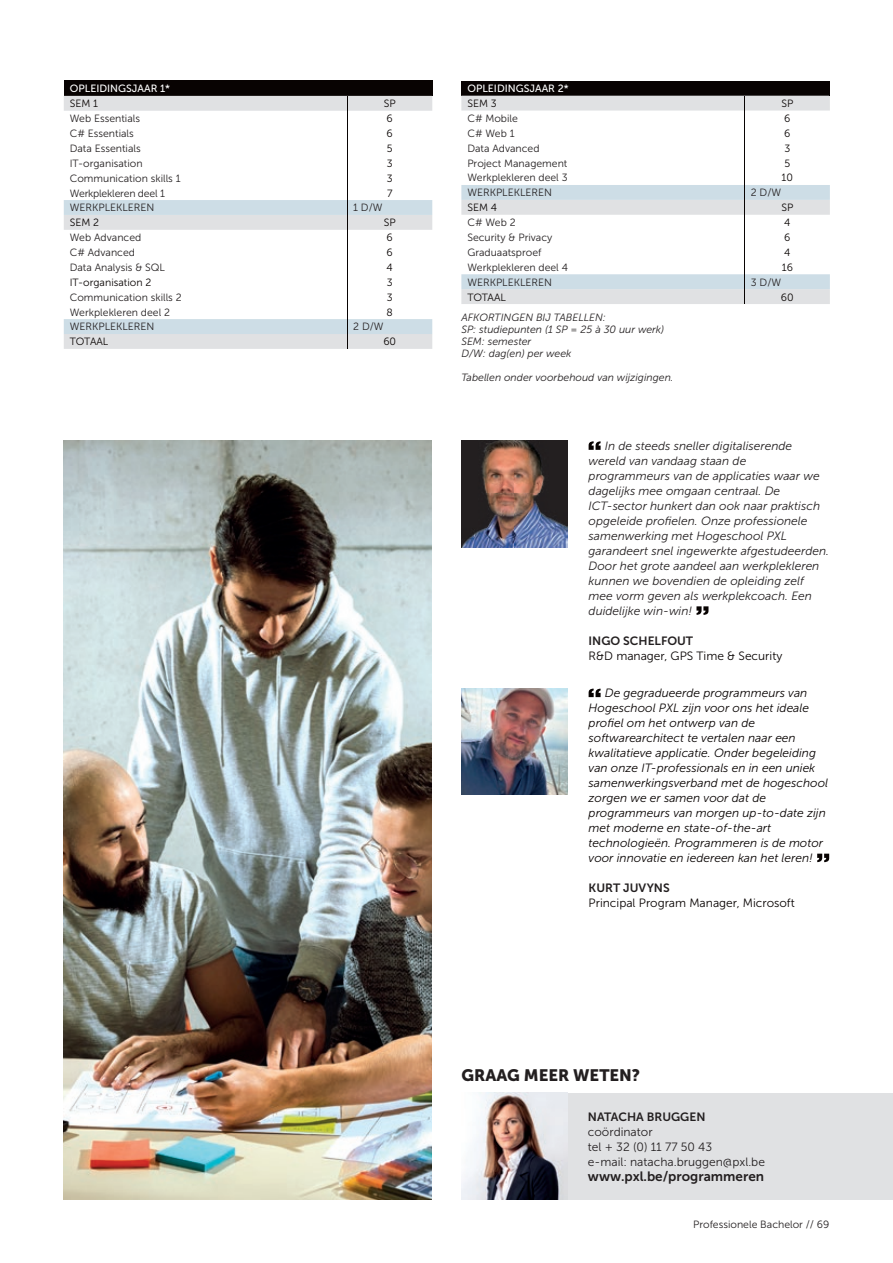
<style>
.page{position:relative;width:893px;height:1263px;background:#fff}
.page>*{position:absolute;margin:0;border:0;box-sizing:border-box;transform-origin:0 0}
.t1{font:16.5px "Museo Sans 900";color:#231f20}
.t2{font:13.5px "Museo Sans 700";color:#231f20}
.t3{font:italic 12px/15px "Museo Sans 300";color:#080302}
.t4{font:italic 12px/15px "Museo Sans 300";color:#231f20}
.t5{font:12px "Museo Sans 300";color:#080302}
.t6{font:12px/15px "Museo Sans 300";color:#231f20}
.t7{font:12px "Museo Sans 700";color:#231f20}
.t8{font:10.5px "Museo Sans 300";color:#231f20}
.t9{font:italic 10.5px/12px "Museo Sans 300";color:#231f20}
.t10{font:10.5px "Museo Sans 300";color:#080302}
.t11{font:10.5px "Museo Sans 500";color:#fff}
.t12{font:10.5px "Museo Sans 300";letter-spacing:-.02em;color:#231f20}
</style>
<div class="page">
<svg style="left:589px;top:441px;width:12px;height:9px"></svg>
<svg style="left:696px;top:606px;width:12px;height:9px"></svg>
<img style="left:461px;top:441px;width:107px;height:106px">
<svg style="left:589px;top:689px;width:12px;height:8px"></svg>
<svg style="left:817px;top:854px;width:12px;height:8px"></svg>
<img style="left:461px;top:688px;width:107px;height:106px">
<img style="left:64px;top:441px;width:368px;height:758px">
<div style="left:64px;top:81px;width:368px;height:15px;background:#080302"></div>
<svg style="left:64px;top:96px;width:368px;height:253px"></svg>
<svg style="left:64px;top:200px;width:368px;height:134px"></svg>
<svg style="left:432px;top:81px;width:1px;height:15px"></svg>
<svg style="left:347px;top:96px;width:1px;height:253px"></svg>
<div style="left:461px;top:1093px;width:432px;height:106px;background:#e0e1e3"></div>
<img style="left:461px;top:1093px;width:107px;height:106px">
<svg style="left:461px;top:81px;width:369px;height:223px"></svg>
<p class="t11" style="left:70px;top:83px;width:102px">OPLEIDINGSJAAR 1*</p>
<p class="t10" style="left:70px;top:98px;width:30px">SEM 1</p>
<p class="t10" style="left:384px;top:98px;width:13px">SP</p>
<p class="t8" style="left:70px;top:113px;width:72px">Web Essentials</p>
<p class="t10" style="left:387px;top:113px;width:8px">6</p>
<p class="t8" style="left:70px;top:128px;width:66px">C# Essentials</p>
<p class="t10" style="left:387px;top:128px;width:8px">6</p>
<p class="t8" style="left:70px;top:143px;width:72px">Data Essentials</p>
<p class="t10" style="left:387px;top:143px;width:7px">5</p>
<p class="t8" style="left:70px;top:157px;width:74px">IT-organisation</p>
<p class="t10" style="left:387px;top:157px;width:7px">3</p>
<p class="t8" style="left:70px;top:172px;width:112px">Communication skills 1</p>
<p class="t10" style="left:387px;top:172px;width:7px">3</p>
<p class="t12" style="left:70px;top:187px;width:97px">Werkplekleren deel 1</p>
<p class="t10" style="left:387px;top:187px;width:7px">7</p>
<p class="t8" style="left:70px;top:202px;width:86px">WERKPLEKLEREN</p>
<p class="t8" style="left:353px;top:202px;width:31px">1 D/W</p>
<p class="t10" style="left:70px;top:217px;width:31px">SEM 2</p>
<p class="t10" style="left:384px;top:217px;width:13px">SP</p>
<p class="t8" style="left:70px;top:232px;width:73px">Web Advanced</p>
<p class="t10" style="left:387px;top:232px;width:8px">6</p>
<p class="t8" style="left:70px;top:247px;width:67px">C# Advanced</p>
<p class="t10" style="left:387px;top:247px;width:8px">6</p>
<p class="t8" style="left:70px;top:262px;width:97px">Data Analysis &amp; SQL</p>
<p class="t10" style="left:387px;top:262px;width:8px">4</p>
<p class="t10" style="left:70px;top:277px;width:83px">IT-organisation 2</p>
<p class="t10" style="left:387px;top:277px;width:7px">3</p>
<p class="t8" style="left:70px;top:291px;width:113px">Communication skills 2</p>
<p class="t10" style="left:387px;top:291px;width:7px">3</p>
<p class="t8" style="left:70px;top:306px;width:102px">Werkplekleren deel 2</p>
<p class="t10" style="left:387px;top:306px;width:8px">8</p>
<p class="t8" style="left:70px;top:321px;width:86px">WERKPLEKLEREN</p>
<p class="t8" style="left:353px;top:321px;width:32px">2 D/W</p>
<p class="t10" style="left:70px;top:336px;width:40px">TOTAAL</p>
<p class="t10" style="left:383px;top:336px;width:14px">60</p>
<p class="t11" style="left:467px;top:83px;width:103px">OPLEIDINGSJAAR 2*</p>
<p class="t10" style="left:467px;top:98px;width:31px">SEM 3</p>
<p class="t10" style="left:781px;top:98px;width:13px">SP</p>
<p class="t8" style="left:467px;top:113px;width:52px">C# Mobile</p>
<p class="t10" style="left:784px;top:113px;width:8px">6</p>
<p class="t8" style="left:467px;top:128px;width:49px">C# Web 1</p>
<p class="t10" style="left:784px;top:128px;width:8px">6</p>
<p class="t8" style="left:467px;top:142px;width:74px">Data Advanced</p>
<p class="t10" style="left:784px;top:142px;width:7px">3</p>
<p class="t8" style="left:467px;top:157px;width:102px">Project Management</p>
<p class="t10" style="left:784px;top:157px;width:7px">5</p>
<p class="t8" style="left:467px;top:172px;width:102px">Werkplekleren deel 3</p>
<p class="t10" style="left:782px;top:172px;width:13px">10</p>
<p class="t8" style="left:467px;top:187px;width:86px">WERKPLEKLEREN</p>
<p class="t8" style="left:751px;top:187px;width:32px">2 D/W</p>
<p class="t10" style="left:467px;top:202px;width:31px">SEM 4</p>
<p class="t10" style="left:781px;top:202px;width:13px">SP</p>
<p class="t8" style="left:467px;top:217px;width:50px">C# Web 2</p>
<p class="t10" style="left:784px;top:217px;width:8px">4</p>
<p class="t8" style="left:467px;top:232px;width:87px">Security &amp; Privacy</p>
<p class="t10" style="left:784px;top:232px;width:8px">6</p>
<p class="t8" style="left:467px;top:247px;width:76px">Graduaatsproef</p>
<p class="t10" style="left:784px;top:247px;width:8px">4</p>
<p class="t8" style="left:467px;top:261px;width:102px">Werkplekleren deel 4</p>
<p class="t10" style="left:782px;top:261px;width:13px">16</p>
<p class="t8" style="left:467px;top:276px;width:86px">WERKPLEKLEREN</p>
<p class="t8" style="left:751px;top:276px;width:32px">3 D/W</p>
<p class="t10" style="left:467px;top:291px;width:40px">TOTAAL</p>
<p class="t10" style="left:781px;top:291px;width:14px">60</p>
<p class="t9" style="left:461px;top:311px;width:204px">AFKORTINGEN BIJ TABELLEN:<br>SP: studiepunten (1 SP = 25 à 30 uur werk)<br>SEM: semester<br>D/W: dag(en) per week</p>
<p class="t9" style="left:461px;top:371px;width:214px">Tabellen onder voorbehoud van wijzigingen.</p>
<p class="t4" style="left:589px;top:438px;width:242px;text-indent:16px">In de steeds sneller digitaliserende wereld van vandaag staan de programmeurs van de applicaties waar we dagelijks mee omgaan centraal. De ICT-sector hunkert dan ook naar praktisch opgeleide profielen. Onze professionele samenwerking met Hogeschool PXL garandeert snel ingewerkte afgestudeerden.<br>Door het grote aandeel aan werkplekleren kunnen we bovendien de opleiding zelf mee vorm geven als werkplekcoach. Een duidelijke win-win!</p>
<p class="t7" style="left:589px;top:634px;width:106px">INGO SCHELFOUT</p>
<p class="t5" style="left:589px;top:649px;width:195px">R&amp;D manager, GPS Time &amp; Security</p>
<p class="t3" style="left:589px;top:686px;width:241px;text-indent:16px">De gegradueerde programmeurs van Hogeschool PXL zijn voor ons het ideale profiel om het ontwerp van de softwarearchitect te vertalen naar een kwalitatieve applicatie. Onder begeleiding van onze IT-professionals en in een uniek samenwerkingsverband met de hogeschool zorgen we er samen voor dat de programmeurs van morgen up-to-date zijn met moderne en state-of-the-art technologieën. Programmeren is de motor voor innovatie en iedereen kan het leren!</p>
<p class="t7" style="left:589px;top:881px;width:83px">KURT JUVYNS</p>
<p class="t5" style="left:589px;top:896px;width:208px">Principal Program Manager, Microsoft</p>
<h1 class="t1" style="left:461px;top:1066px;width:180px">GRAAG MEER WETEN?</h1>
<p class="t7" style="left:588px;top:1110px;width:119px">NATACHA BRUGGEN</p>
<p class="t6" style="left:588px;top:1124px;width:179px">coördinator<br>tel + 32 (0) 11 77 50 43<br>e-mail: natacha.bruggen@pxl.be</p>
<p class="t2" style="left:588px;top:1168px;width:178px">www.pxl.be/programmeren</p>
<p class="t8" style="left:693px;top:1219px;width:138px">Professionele Bachelor // 69</p>
</div>
